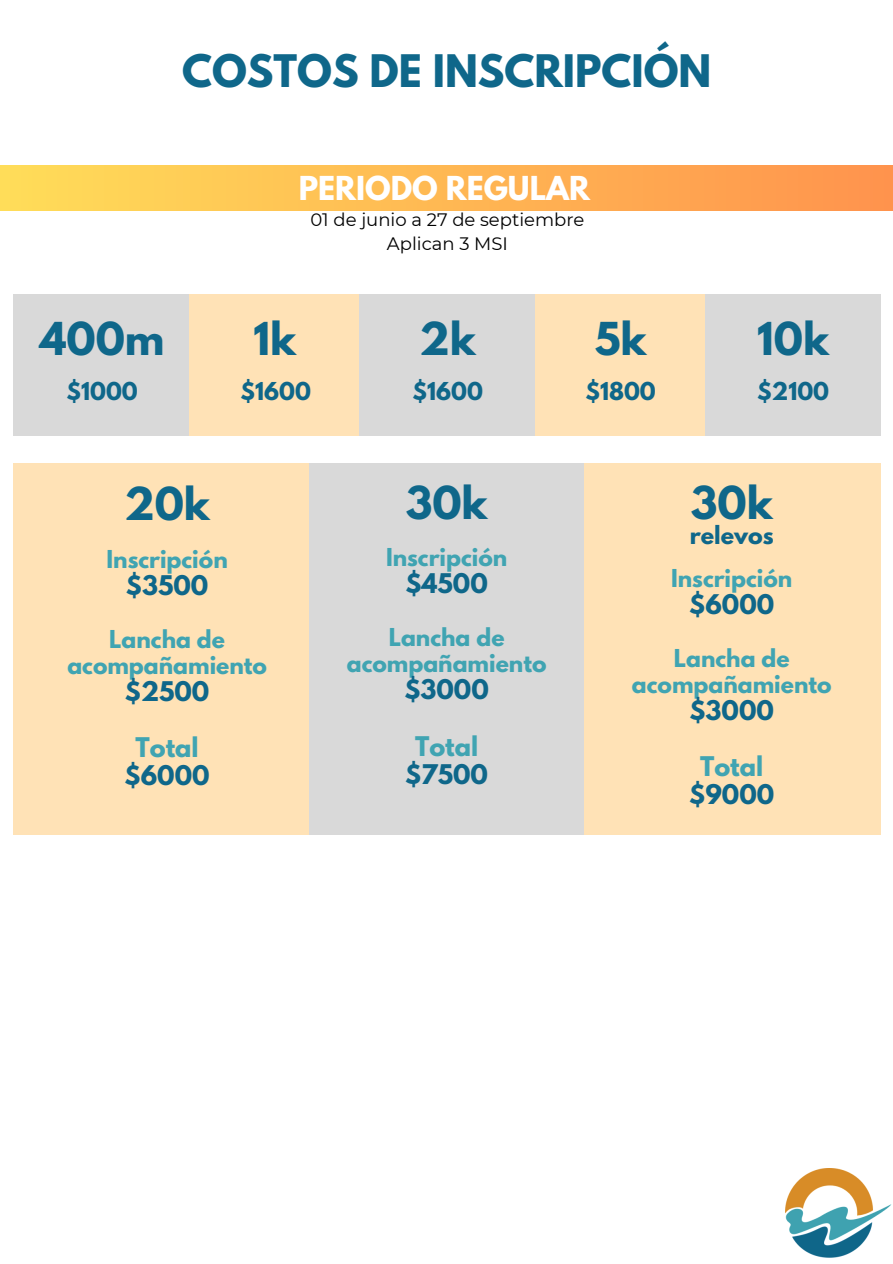
<style>
.page{position:relative;width:893px;height:1264px;background:#fff}
.page>*{position:absolute;margin:0;border:0;box-sizing:border-box;transform-origin:0 0}
.t1{font:700 40.2px "League Spartan";color:#0f678a}
.t2{font:700 39.75px "League Spartan";color:#0f678a}
.t3{font:700 29.25px "League Spartan";color:#fff}
.t4{font:700 24px "League Spartan";color:#0f678a}
.t5{font:700 24px/28.2px "League Spartan";color:#40a4b2;text-align:center}
.t6{font:700 22.2px "League Spartan";color:#0f678a}
.t7{font:700 21.9px/25.8px "League Spartan";color:#40a4b2;text-align:center}
.t8{font:700 21.9px "League Spartan";color:#0f678a}
.t9{font:18px "Montserrat";color:#000}
.s1{color:#0f678a}
</style>
<div class="page">
<div style="left:13px;top:463px;width:867px;height:372px;background:#ffe2b6"></div>
<div style="left:14px;top:294px;width:866px;height:141px;background:#ffe2b6"></div>
<img style="left:785px;top:1168px;width:107px;height:90px">
<div style="left:0;top:166px;width:892px;height:44px;background:linear-gradient(to right,#ffdd59,#ff934d)"></div>
<div style="left:359px;top:294px;width:175px;height:141px;background:#d9d9d9"></div>
<div style="left:705px;top:294px;width:175px;height:141px;background:#d9d9d9"></div>
<div style="left:14px;top:294px;width:175px;height:141px;background:#d9d9d9"></div>
<div style="left:310px;top:463px;width:274px;height:372px;background:#d9d9d9"></div>
<h3 class="t2" style="left:182px;top:51px;width:530px">COSTOS DE INSCRIPCIÓN</h3>
<h4 class="t1" style="left:40px;top:319px;width:126px">400m</h4>
<h2 class="t8" style="left:66px;top:380px;width:73px">$1000</h2>
<h2 class="t3" style="left:299px;top:173px;width:293px">PERIODO REGULAR</h2>
<h4 class="t9" style="left:310px;top:208px;width:275px">01 de junio a 27 de septiembre</h4>
<h2 class="t9" style="left:387px;top:233px;width:123px">Aplican 3 MSI</h2>
<p class="t1" style="left:254px;top:319px;width:44px">1k</p>
<p class="t8" style="left:240px;top:380px;width:72px">$1600</p>
<h4 class="t1" style="left:419px;top:319px;width:58px">2k</h4>
<h2 class="t8" style="left:412px;top:380px;width:72px">$1600</h2>
<h4 class="t1" style="left:594px;top:319px;width:53px">5k</h4>
<h2 class="t8" style="left:585px;top:380px;width:72px">$1800</h2>
<h4 class="t1" style="left:757px;top:319px;width:73px">10k</h4>
<h2 class="t8" style="left:757px;top:380px;width:73px">$2100</h2>
<h4 class="t1" style="left:124px;top:484px;width:87px">20k</h4>
<h4 class="t7" style="left:106px;top:549px;width:123px">Inscripción</h4>
<h4 class="t4" style="left:126px;top:573px;width:84px">$3500</h4>
<h4 class="t7" style="left:67px;top:628px;width:201px">Lancha de acompañamiento</h4>
<h4 class="t4" style="left:125px;top:679px;width:86px">$2500</h4>
<h2 class="t5" style="left:125px;top:736px;width:86px">Total <span class="s1">$6000</span></h2>
<h4 class="t1" style="left:405px;top:483px;width:83px">30k</h4>
<h4 class="t7" style="left:386px;top:547px;width:123px">Inscripción</h4>
<h4 class="t4" style="left:405px;top:572px;width:84px">$4500</h4>
<h4 class="t7" style="left:347px;top:627px;width:201px">Lancha de acompañamiento</h4>
<h4 class="t4" style="left:404px;top:677px;width:86px">$3000</h4>
<h4 class="t5" style="left:405px;top:734px;width:84px">Total <span class="s1">$7500</span></h4>
<h4 class="t1" style="left:690px;top:483px;width:83px">30k</h4>
<h4 class="t6" style="left:689px;top:524px;width:85px">relevos</h4>
<h4 class="t7" style="left:671px;top:567px;width:123px">Inscripción</h4>
<h4 class="t4" style="left:689px;top:592px;width:86px">$6000</h4>
<h4 class="t7" style="left:632px;top:647px;width:201px">Lancha de acompañamiento</h4>
<h4 class="t4" style="left:689px;top:698px;width:86px">$3000</h4>
<p class="t5" style="left:689px;top:755px;width:86px">Total <span class="s1">$9000</span></p>
</div>
